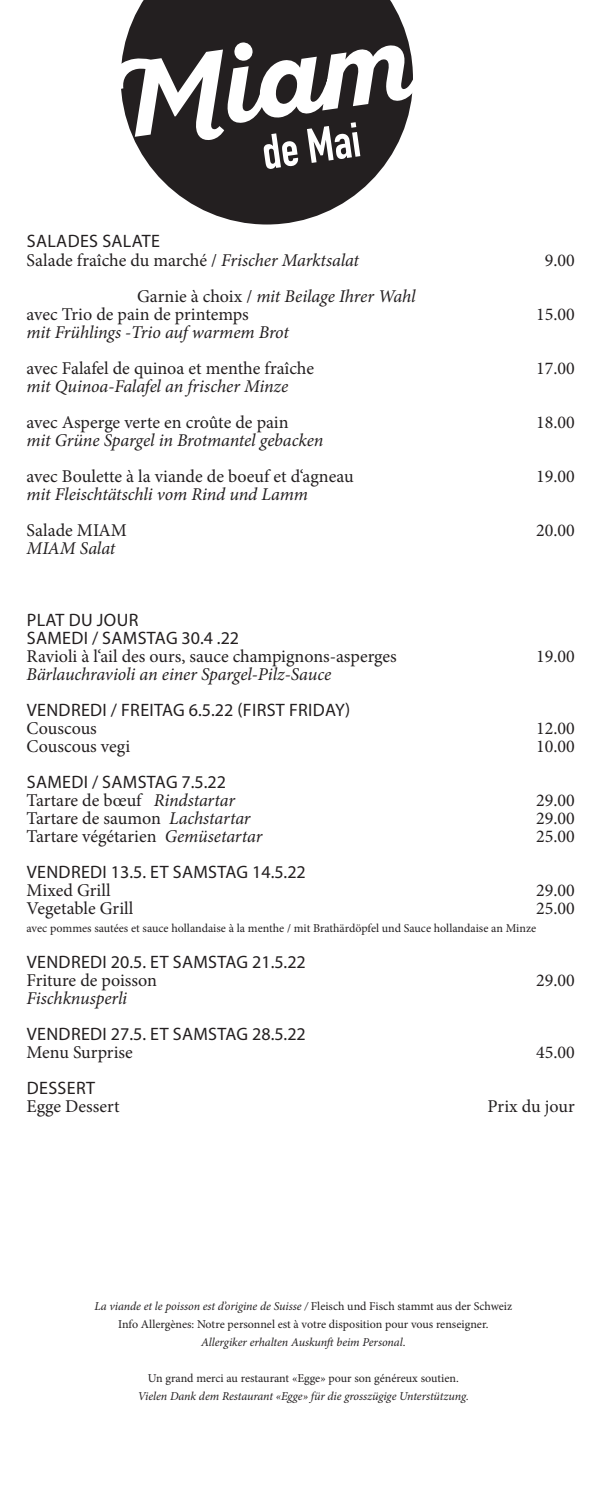
<style>
.page{position:relative;width:596px;height:1489px;background:#fff}
.page>*{position:absolute;margin:0;border:0;box-sizing:border-box;transform-origin:0 0}
.t1{font:700 48px "DIN Condensed";color:#fff}
.t2{font:18px/18px "Minion Pro";color:#231f20}
.t3{font:italic 18px "Minion Pro";letter-spacing:-.01em;color:#231f20}
.t4{font:18px "Myriad Pro";letter-spacing:.02em;color:#231f20}
.t5{font:12px "Minion Pro";letter-spacing:-.005em;color:#231f20}
.t6{font:italic 12px "Minion Pro";letter-spacing:-.005em;color:#231f20}
.s1{font-style:italic}
.s2{font-style:normal}
.s3{font-family:"Myriad Pro"}
</style>
<div class="page">
<svg style="left:125px;top:0;width:284px;height:224px;fill:#231f20"></svg>
<svg style="left:121px;top:42px;width:292px;height:99px"></svg>
<p class="t1" style="left:258px;top:125px;width:100px;rotate:-8deg">de Mai</p>
<p class="t4" style="left:27px;top:230px;width:135px">SALADES SALATE</p>
<p class="t2" style="left:27px;top:251px;width:334px">Salade fraîche du marché / <span class="s1">Frischer Marktsalat</span></p>
<p class="t2" style="left:544px;top:251px;width:32px">9.00</p>
<p class="t3" style="left:137px;top:283px;width:280px"><span class="s2">Garnie à choix /</span> mit Beilage Ihrer Wahl</p>
<p class="t2" style="left:27px;top:305px;width:223px">avec Trio de pain de printemps</p>
<p class="t2" style="left:535px;top:305px;width:40px">15.00</p>
<p class="t3" style="left:27px;top:319px;width:264px">mit Frühlings -Trio auf warmem Brot</p>
<p class="t2" style="left:27px;top:359px;width:289px">avec Falafel de quinoa et menthe fraîche</p>
<p class="t2" style="left:535px;top:359px;width:40px">17.00</p>
<p class="t3" style="left:27px;top:373px;width:263px">mit Quinoa-Falafel an frischer Minze</p>
<p class="t2" style="left:27px;top:413px;width:263px">avec Asperge verte en croûte de pain</p>
<p class="t2" style="left:535px;top:413px;width:40px">18.00</p>
<p class="t3" style="left:27px;top:427px;width:298px">mit Grüne Spargel in Brotmantel gebacken</p>
<p class="t2" style="left:27px;top:467px;width:328px">avec Boulette à la viande de boeuf et d‘agneau</p>
<p class="t2" style="left:535px;top:467px;width:40px">19.00</p>
<p class="t3" style="left:27px;top:481px;width:282px">mit Fleischtätschli vom Rind und Lamm</p>
<p class="t2" style="left:27px;top:521px;width:102px">Salade MIAM</p>
<p class="t2" style="left:535px;top:521px;width:40px">20.00</p>
<p class="t3" style="left:27px;top:535px;width:90px">MIAM Salat</p>
<p class="t4" style="left:27px;top:608px;width:113px">PLAT DU JOUR</p>
<p class="t2" style="left:27px;top:629px;width:371px"><span class="s3">SAMEDI / SAMSTAG 30.4 .22<br></span>Ravioli à l‘ail des ours, sauce champignons-asperges</p>
<p class="t2" style="left:535px;top:647px;width:40px">19.00</p>
<p class="t3" style="left:27px;top:661px;width:306px">Bärlauchravioli an einer Spargel-Pilz-Sauce</p>
<p class="t4" style="left:27px;top:698px;width:325px">VENDREDI / FREITAG 6.5.22 (FIRST FRIDAY)</p>
<p class="t2" style="left:27px;top:719px;width:72px">Couscous</p>
<p class="t2" style="left:535px;top:719px;width:40px">12.00</p>
<p class="t2" style="left:27px;top:737px;width:105px">Couscous vegi</p>
<p class="t2" style="left:535px;top:737px;width:40px">10.00</p>
<p class="t4" style="left:27px;top:770px;width:201px">SAMEDI / SAMSTAG 7.5.22</p>
<p class="t2" style="left:27px;top:791px;width:210px">Tartare de bœuf <span class="s1">Rindstartar</span></p>
<p class="t2" style="left:535px;top:791px;width:40px">29.00</p>
<p class="t2" style="left:27px;top:809px;width:225px">Tartare de saumon <span class="s1">Lachstartar</span></p>
<p class="t2" style="left:535px;top:809px;width:40px">29.00</p>
<p class="t2" style="left:27px;top:827px;width:237px">Tartare végétarien <span class="s1">Gemüsetartar</span></p>
<p class="t2" style="left:535px;top:827px;width:40px">25.00</p>
<p class="t4" style="left:27px;top:860px;width:280px">VENDREDI 13.5. ET SAMSTAG 14.5.22</p>
<p class="t2" style="left:27px;top:881px;width:86px">Mixed Grill</p>
<p class="t2" style="left:535px;top:881px;width:40px">29.00</p>
<p class="t2" style="left:27px;top:899px;width:108px">Vegetable Grill</p>
<p class="t2" style="left:535px;top:899px;width:40px">25.00</p>
<p class="t5" style="left:27px;top:919px;width:511px">avec pommes sautées et sauce hollandaise à la menthe / mit Brathärdöpfel und Sauce hollandaise an Minze</p>
<p class="t4" style="left:27px;top:950px;width:280px">VENDREDI 20.5. ET SAMSTAG 21.5.22</p>
<p class="t2" style="left:27px;top:971px;width:132px">Friture de poisson</p>
<p class="t2" style="left:535px;top:971px;width:40px">29.00</p>
<p class="t3" style="left:27px;top:985px;width:102px">Fischknusperli</p>
<p class="t4" style="left:27px;top:1022px;width:280px">VENDREDI 27.5. ET SAMSTAG 28.5.22</p>
<p class="t2" style="left:27px;top:1043px;width:108px">Menu Surprise</p>
<p class="t2" style="left:535px;top:1043px;width:40px">45.00</p>
<p class="t4" style="left:27px;top:1076px;width:70px">DESSERT</p>
<p class="t2" style="left:27px;top:1097px;width:94px">Egge Dessert</p>
<p class="t2" style="left:487px;top:1097px;width:89px">Prix du jour</p>
<p class="t6" style="left:94px;top:1297px;width:419px">La viande et le poisson est d’origine de Suisse / <span class="s2">Fleisch und Fisch stammt aus der Schweiz</span></p>
<p class="t5" style="left:118px;top:1315px;width:371px">Info Allergènes: Notre personnel est à votre disposition pour vous renseigner.</p>
<p class="t6" style="left:201px;top:1333px;width:205px">Allergiker erhalten Auskunft beim Personal<span class="s2">.</span></p>
<p class="t5" style="left:148px;top:1369px;width:312px">Un grand merci au restaurant «Egge» pour son généreux soutien.</p>
<p class="t6" style="left:138px;top:1387px;width:332px">Vielen Dank dem Restaurant «Egge» für die grosszügige Unterstützung.</p>
</div>
